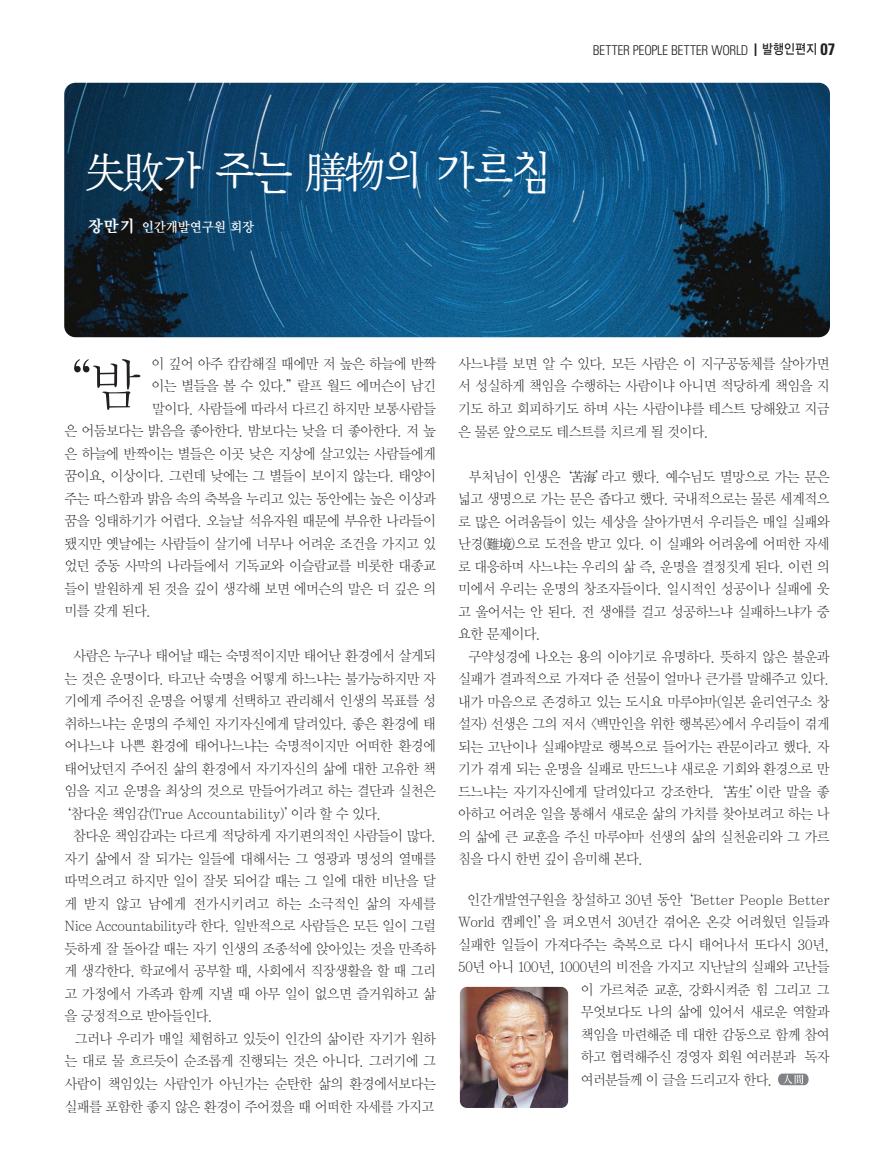
<style>
.page{position:relative;width:893px;height:1169px;background:#fff}
.page>*{position:absolute;margin:0;border:0;box-sizing:border-box;transform-origin:0 0}
.t1{font:55.5px "Y Mj O11";color:#231f20;scale:.95 1}
.t2{font:45px "Y Mj O23";letter-spacing:-.105em;color:#fff;scale:.95 1}
.t3{font:14.25px/22.5px "Y Mj O11";letter-spacing:-.09em;color:#231f20;text-align:justify;scale:.95 1}
.t4{font:14.25px "Y Mj O11";letter-spacing:-.045em;color:#231f20;scale:.95 1}
.t5{font:14.25px "Y Mj O11";letter-spacing:-.065em;color:#231f20;scale:.95 1}
.t6{font:14.25px "Y Mj O11";letter-spacing:-.06em;color:#231f20;scale:.95 1}
.t7{font:300 condensed 13.5px "Univers";letter-spacing:-.02em;color:#231f20}
.t8{font:13.5px "Y Mj O14";letter-spacing:-.065em;color:#fff;scale:.95 1}
.s1{font-family:"Y Mj O15";font-size:16.5px}
.s2{font-family:"Frutiger";font-weight:400;font-size:18px}
.s3{font-family:"YGO13";font-weight:400;font-stretch:normal}
.s4{font-weight:700;font-size:16.5px}
</style>
<div class="page">
<img style="left:64px;top:83px;width:766px;height:254px;border-radius:11px">
<svg style="left:778px;top:1073px;width:30px;height:12px"></svg>
<img style="left:460px;top:986px;width:108px;height:121px;border-radius:7px">
<h2 class="t2" style="left:84px;top:151px;width:495px">失敗가 주는 膳物의 가르침</h2>
<p class="t8" style="left:88px;top:221px;width:177px"><span class="s1">장만기</span> 인간개발연구원 회장</p>
<p class="t7" style="left:592px;top:45px;width:244px">BETTER PEOPLE BETTER WORLD <span class="s2">I</span> <span class="s3">발행인편지</span> <span class="s4">07</span></p>
<h1 class="t1" style="left:38px;top:360px;width:111px">“밤</h1>
<p class="t3" style="left:151px;top:353px;width:302px">이 깊어 아주 캄캄해질 때에만 저 높은 하늘에 반짝</p>
<p class="t3" style="left:151px;top:375px;width:302px">이는 별들을 볼 수 있다.”랄프 월드 에머슨이 남긴</p>
<p class="t3" style="left:152px;top:398px;width:301px">말이다. 사람들에 따라서 다르긴 하지만 보통사람들</p>
<p class="t3" style="left:64px;top:420px;width:393px">은 어둠보다는 밝음을 좋아한다. 밤보다는 낮을 더 좋아한다. 저 높</p>
<p class="t3" style="left:64px;top:443px;width:393px">은 하늘에 반짝이는 별들은 이곳 낮은 지상에 살고있는 사람들에게</p>
<p class="t3" style="left:64px;top:465px;width:393px">꿈이요, 이상이다. 그런데 낮에는 그 별들이 보이지 않는다. 태양이</p>
<p class="t3" style="left:64px;top:488px;width:393px">주는 따스함과 밝음 속의 축복을 누리고 있는 동안에는 높은 이상과</p>
<p class="t3" style="left:64px;top:510px;width:393px">꿈을 잉태하기가 어렵다. 오늘날 석유자원 때문에 부유한 나라들이</p>
<p class="t3" style="left:64px;top:533px;width:393px">됐지만 옛날에는 사람들이 살기에 너무나 어려운 조건을 가지고 있</p>
<p class="t3" style="left:64px;top:555px;width:393px">었던 중동 사막의 나라들에서 기독교와 이슬람교를 비롯한 대종교</p>
<p class="t3" style="left:64px;top:578px;width:393px">들이 발원하게 된 것을 깊이 생각해 보면 에머슨의 말은 더 깊은 의</p>
<p class="t3" style="left:64px;top:600px;width:94px">미를 갖게 된다.</p>
<p class="t3" style="left:73px;top:645px;width:384px">사람은 누구나 태어날 때는 숙명적이지만 태어난 환경에서 살게되</p>
<p class="t3" style="left:64px;top:668px;width:393px">는 것은 운명이다. 타고난 숙명을 어떻게 하느냐는 불가능하지만 자</p>
<p class="t3" style="left:64px;top:690px;width:393px">기에게 주어진 운명을 어떻게 선택하고 관리해서 인생의 목표를 성</p>
<p class="t3" style="left:64px;top:713px;width:393px">취하느냐는 운명의 주체인 자기자신에게 달려있다. 좋은 환경에 태</p>
<p class="t3" style="left:64px;top:735px;width:393px">어나느냐 나쁜 환경에 태어나느냐는 숙명적이지만 어떠한 환경에</p>
<p class="t3" style="left:64px;top:758px;width:393px">태어났던지 주어진 삶의 환경에서 자기자신의 삶에 대한 고유한 책</p>
<p class="t3" style="left:64px;top:780px;width:393px">임을 지고 운명을 최상의 것으로 만들어가려고 하는 결단과 실천은</p>
<p class="t5" style="left:57px;top:807px;width:343px">‘참다운 책임감(True Accountability)’이라 할 수 있다.</p>
<p class="t3" style="left:73px;top:825px;width:384px">참다운 책임감과는 다르게 적당하게 자기편의적인 사람들이 많다.</p>
<p class="t3" style="left:64px;top:848px;width:393px">자기 삶에서 잘 되가는 일들에 대해서는 그 영광과 명성의 열매를</p>
<p class="t3" style="left:64px;top:870px;width:393px">따먹으려고 하지만 일이 잘못 되어갈 때는 그 일에 대한 비난을 달</p>
<p class="t6" style="left:64px;top:897px;width:393px">게 받지 않고 남에게 전가시키려고 하는 소극적인 삶의 자세를</p>
<p class="t3" style="left:64px;top:915px;width:393px">Nice Accountability라 한다. 일반적으로 사람들은 모든 일이 그럴</p>
<p class="t3" style="left:64px;top:938px;width:393px">듯하게 잘 돌아갈 때는 자기 인생의 조종석에 앉아있는 것을 만족하</p>
<p class="t3" style="left:64px;top:960px;width:393px">게 생각한다. 학교에서 공부할 때, 사회에서 직장생활을 할 때 그리</p>
<p class="t3" style="left:64px;top:983px;width:393px">고 가정에서 가족과 함께 지낼 때 아무 일이 없으면 즐거워하고 삶</p>
<p class="t3" style="left:64px;top:1005px;width:158px">을 긍정적으로 받아들인다.</p>
<p class="t3" style="left:74px;top:1028px;width:382px">그러나 우리가 매일 체험하고 있듯이 인간의 삶이란 자기가 원하</p>
<p class="t3" style="left:64px;top:1050px;width:393px">는 대로 물 흐르듯이 순조롭게 진행되는 것은 아니다. 그러기에 그</p>
<p class="t3" style="left:64px;top:1073px;width:393px">사람이 책임있는 사람인가 아닌가는 순탄한 삶의 환경에서보다는</p>
<p class="t3" style="left:64px;top:1095px;width:391px">실패를 포함한 좋지 않은 환경이 주어졌을 때 어떠한 자세를 가지고</p>
<p class="t3" style="left:458px;top:353px;width:393px">사느냐를 보면 알 수 있다. 모든 사람은 이 지구공동체를 살아가면 서 성실하게 책임을 수행하는 사람이냐 아니면 적당하게 책임을 지 기도 하고 회피하기도 하며 사는 사람이냐를 테스트 당해왔고 지금 은 물론 앞으로도 테스트를 치르게 될 것이다.</p>
<p class="t3" style="left:458px;top:466px;width:393px;text-indent:11px">부처님이 인생은‘苦海’라고 했다. 예수님도 멸망으로 가는 문은 넓고 생명으로 가는 문은 좁다고 했다. 국내적으로는 물론 세계적으 로 많은 어려움들이 있는 세상을 살아가면서 우리들은 매일 실패와 난경(難境)으로 도전을 받고 있다. 이 실패와 어려움에 어떠한 자세 로 대응하며 사느냐는 우리의 삶 즉, 운명을 결정짓게 된다. 이런 의 미에서 우리는 운명의 창조자들이다. 일시적인 성공이나 실패에 웃 고 울어서는 안 된다. 전 생애를 걸고 성공하느냐 실패하느냐가 중 요한 문제이다.</p>
<p class="t3" style="left:458px;top:646px;width:393px;text-indent:10px">구약성경에 나오는 용의 이야기로 유명하다. 뜻하지 않은 불운과 실패가 결과적으로 가져다 준 선물이 얼마나 큰가를 말해주고 있다. 내가 마음으로 존경하고 있는 도시요 마루야마(일본 윤리연구소 창 설자) 선생은 그의 저서 &lt;백만인을 위한 행복론&gt;에서 우리들이 겪게 되는 고난이나 실패야말로 행복으로 들어가는 관문이라고 했다. 자 기가 겪게 되는 운명을 실패로 만드느냐 새로운 기회와 환경으로 만 드느냐는 자기자신에게 달려있다고 강조한다. ‘苦生’이란 말을 좋 아하고 어려운 일을 통해서 새로운 삶의 가치를 찾아보려고 하는 나 의 삶에 큰 교훈을 주신 마루야마 선생의 삶의 실천윤리와 그 가르 침을 다시 한번 깊이 음미해 본다.</p>
<p class="t4" style="left:467px;top:893px;width:384px">인간개발연구원을 창설하고 30년 동안‘Better People Better</p>
<p class="t3" style="left:458px;top:911px;width:393px">World 캠페인’을 펴오면서 30년간 겪어온 온갖 어려웠던 일들과</p>
<p class="t3" style="left:458px;top:934px;width:393px">실패한 일들이 가져다주는 축복으로 다시 태어나서 또다시 30년,</p>
<p class="t3" style="left:458px;top:956px;width:393px">50년 아니 100년, 1000년의 비전을 가지고 지난날의 실패와 고난들</p>
<p class="t3" style="left:580px;top:979px;width:264px">이 가르쳐준 교훈, 강화시켜준 힘 그리고 그</p>
<p class="t3" style="left:580px;top:1001px;width:264px">무엇보다도 나의 삶에 있어서 새로운 역할과</p>
<p class="t3" style="left:580px;top:1024px;width:264px">책임을 마련해준 데 대한 감동으로 함께 참여</p>
<p class="t3" style="left:580px;top:1046px;width:264px">하고 협력해주신 경영자 회원 여러분과 독자</p>
<p class="t3" style="left:580px;top:1069px;width:204px">여러분들께 이 글을 드리고자 한다.</p>
</div>
